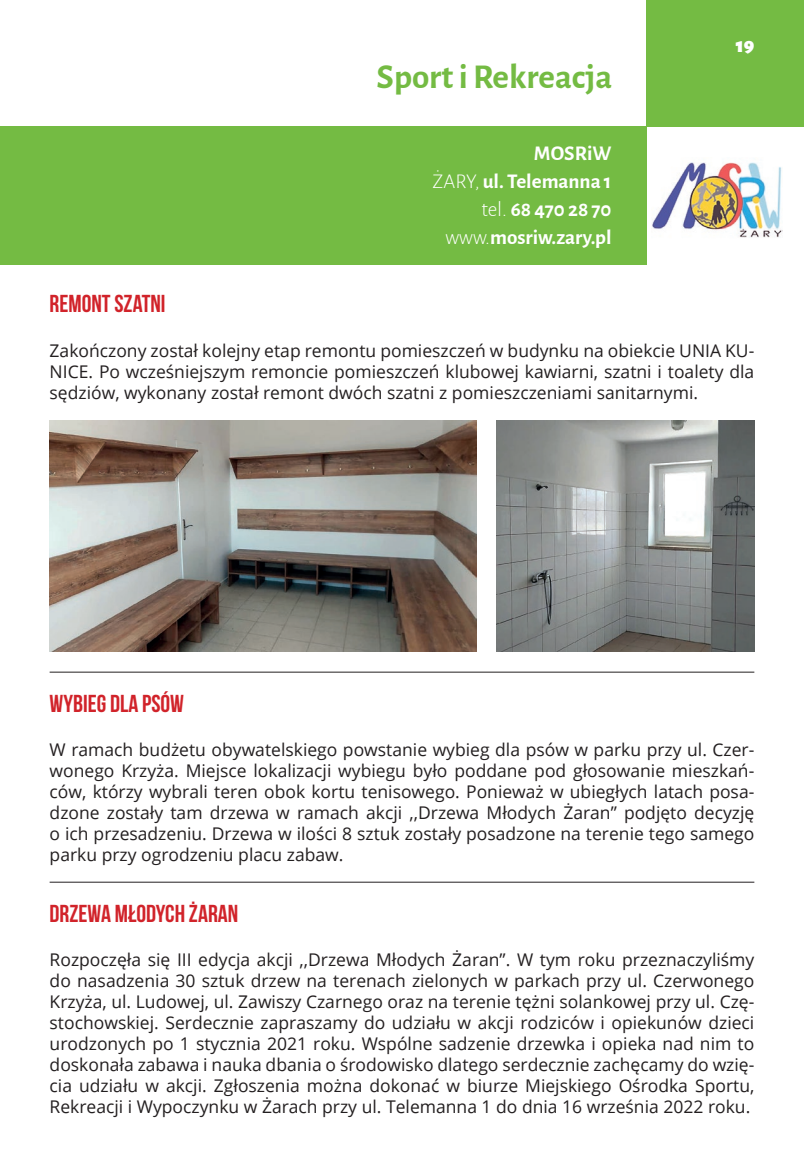
<style>
.page{position:relative;width:804px;height:1166px;background:#fff}
.page>*{position:absolute;margin:0;border:0;box-sizing:border-box;transform-origin:0 0}
.t1{font:700 35px "Alegreya Sans";color:#74bb43}
.t2{font:24.5px "Bebas Neue";color:#d1232a}
.t3{font:700 21px/28px "Alegreya Sans";color:#fff;text-align:right}
.t4{font:900 21px "Alegreya Sans";color:#fff}
.t5{font:17.5px/21px "Open Sans";color:#231f20;text-align:justify}
.s1{font-weight:300}
</style>
<div class="page">
<div style="left:0;top:126px;width:647px;height:139px;background:#74bb43"></div>
<div style="left:647px;top:0;width:157px;height:126px;background:#74bb43"></div>
<img style="left:651px;top:162px;width:131px;height:76px">
<img style="left:50px;top:420px;width:427px;height:231px">
<img style="left:496px;top:420px;width:258px;height:231px">
<hr style="left:50px;top:672px;width:704px;height:1px;background:#231f20">
<hr style="left:50px;top:882px;width:704px;height:1px;background:#231f20">
<h2 class="t2" style="left:50px;top:290px;width:117px">REMONT SZATNI</h2>
<h1 class="t1" style="left:376px;top:51px;width:237px">Sport i Rekreacja</h1>
<p class="t3" style="left:432px;top:138px;width:180px">MOSRiW<br><span class="s1">ŻARY,</span> ul. Telemanna 1 <span class="s1">tel.</span> 68 470 28 70 <span class="s1">www.</span>mosriw.zary.pl</p>
<p class="t4" style="left:736px;top:29px;width:20px">19</p>
<p class="t5" style="left:50px;top:340px;width:706px">Zakończony został kolejny etap remontu pomieszczeń w budynku na obiekcie UNIA KU-NICE. Po wcześniejszym remoncie pomieszczeń klubowej kawiarni, szatni i toalety dla sędziów, wykonany został remont dwóch szatni z pomieszczeniami sanitarnymi.</p>
<h2 class="t2" style="left:50px;top:689px;width:136px">WYBIEG DLA PSÓW</h2>
<p class="t5" style="left:50px;top:739px;width:706px">W ramach budżetu obywatelskiego powstanie wybieg dla psów w parku przy ul. Czer&shy;wonego Krzyża. Miejsce lokalizacji wybiegu było poddane pod głosowanie mieszkań&shy;ców, którzy wybrali teren obok kortu tenisowego. Ponieważ w ubiegłych latach posa&shy;dzone zostały tam drzewa w ramach akcji ,,Drzewa Młodych Żaran” podjęto decyzję o ich przesadzeniu. Drzewa w ilości 8 sztuk zostały posadzone na terenie tego samego parku przy ogrodzeniu placu zabaw.</p>
<h2 class="t2" style="left:50px;top:899px;width:190px">DRZEWA MŁODYCH ŻARAN</h2>
<p class="t5" style="left:50px;top:949px;width:706px">Rozpoczęła się III edycja akcji ,,Drzewa Młodych Żaran”. W tym roku przeznaczyliśmy do nasadzenia 30 sztuk drzew na terenach zielonych w parkach przy ul. Czerwonego Krzyża, ul. Ludowej, ul. Zawiszy Czarnego oraz na terenie tężni solankowej przy ul. Czę&shy;stochowskiej. Serdecznie zapraszamy do udziału w akcji rodziców i opiekunów dzieci urodzonych po 1 stycznia 2021 roku. Wspólne sadzenie drzewka i opieka nad nim to doskonała zabawa i nauka dbania o środowisko dlatego serdecznie zachęcamy do wzię&shy;cia udziału w akcji. Zgłoszenia można dokonać w biurze Miejskiego Ośrodka Sportu, Rekreacji i Wypoczynku w Żarach przy ul. Telemanna 1 do dnia 16 września 2022 roku.</p>
</div>
